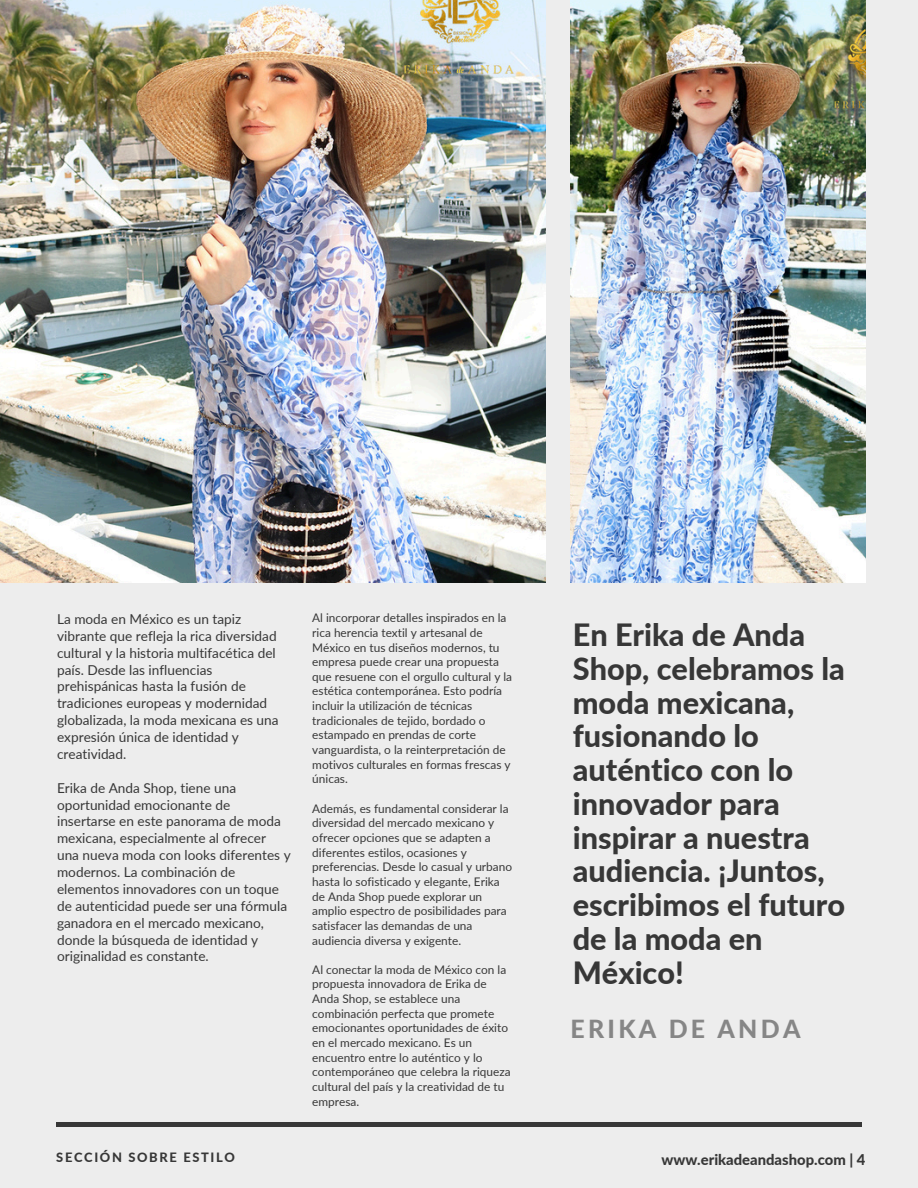
<style>
.page{position:relative;width:918px;height:1188px;background:#ededed}
.page>*{position:absolute;margin:0;border:0;box-sizing:border-box;transform-origin:0 0}
.t1{font:800 30.6px/33.8px "Lato";color:#373737}
.t2{font:800 24.9px "Lato";letter-spacing:.13em;color:#868686}
.t3{font:800 14.85px "Lato";color:#373737}
.t4{font:13.65px/16.8px "Lato";color:#373737}
.t5{font:800 12.9px "Lato";letter-spacing:.13em;color:#373737}
.t6{font:11.85px/14.7px "Lato";color:#373737}
</style>
<div class="page">
<img style="left:0;top:0;width:546px;height:582px">
<img style="left:571px;top:0;width:294px;height:583px">
<div style="left:56px;top:1122px;width:806px;height:5px;background:#373737"></div>
<p class="t4" style="left:57px;top:610px;width:223px">La moda en México es un tapiz vibrante que refleja la rica diversidad cultural y la historia multifacética del país. Desde las influencias prehispánicas hasta la fusión de tradiciones europeas y modernidad globalizada, la moda mexicana es una expresión única de identidad y creatividad.</p>
<p class="t4" style="left:57px;top:779px;width:235px">Erika de Anda Shop, tiene una oportunidad emocionante de insertarse en este panorama de moda mexicana, especialmente al ofrecer una nueva moda con looks diferentes y modernos. La combinación de elementos innovadores con un toque de autenticidad puede ser una fórmula ganadora en el mercado mexicano, donde la búsqueda de identidad y originalidad es constante.</p>
<p class="t6" style="left:312px;top:610px;width:201px">Al incorporar detalles inspirados en la rica herencia textil y artesanal de México en tus diseños modernos, tu empresa puede crear una propuesta que resuene con el orgullo cultural y la estética contemporánea. Esto podría incluir la utilización de técnicas tradicionales de tejido, bordado o estampado en prendas de corte vanguardista, o la reinterpretación de motivos culturales en formas frescas y únicas.</p>
<h1 class="t6" style="left:312px;top:801px;width:201px">Además, es fundamental considerar la diversidad del mercado mexicano y ofrecer opciones que se adapten a diferentes estilos, ocasiones y preferencias. Desde lo casual y urbano hasta lo sofisticado y elegante, Erika de Anda Shop puede explorar un amplio espectro de posibilidades para satisfacer las demandas de una audiencia diversa y exigente.</h1>
<h2 class="t6" style="left:312px;top:962px;width:200px">Al conectar la moda de México con la propuesta innovadora de Erika de<br>Anda Shop, se establece una combinación perfecta que promete emocionantes oportunidades de éxito en el mercado mexicano. Es un encuentro entre lo auténtico y lo contemporáneo que celebra la riqueza cultural del país y la creatividad de tu empresa.</h2>
<h5 class="t1" style="left:573px;top:617px;width:274px">En Erika de Anda<br>Shop, celebramos la moda mexicana, fusionando lo auténtico con lo innovador para inspirar a nuestra audiencia. ¡Juntos, escribimos el futuro de la moda en<br>México!</h5>
<h3 class="t2" style="left:571px;top:1013px;width:231px">ERIKA DE ANDA</h3>
<h4 class="t5" style="left:56px;top:1149px;width:180px">SECCIÓN SOBRE ESTILO</h4>
<h4 class="t3" style="left:661px;top:1150px;width:206px">www.erikadeandashop.com | 4</h4>
</div>
